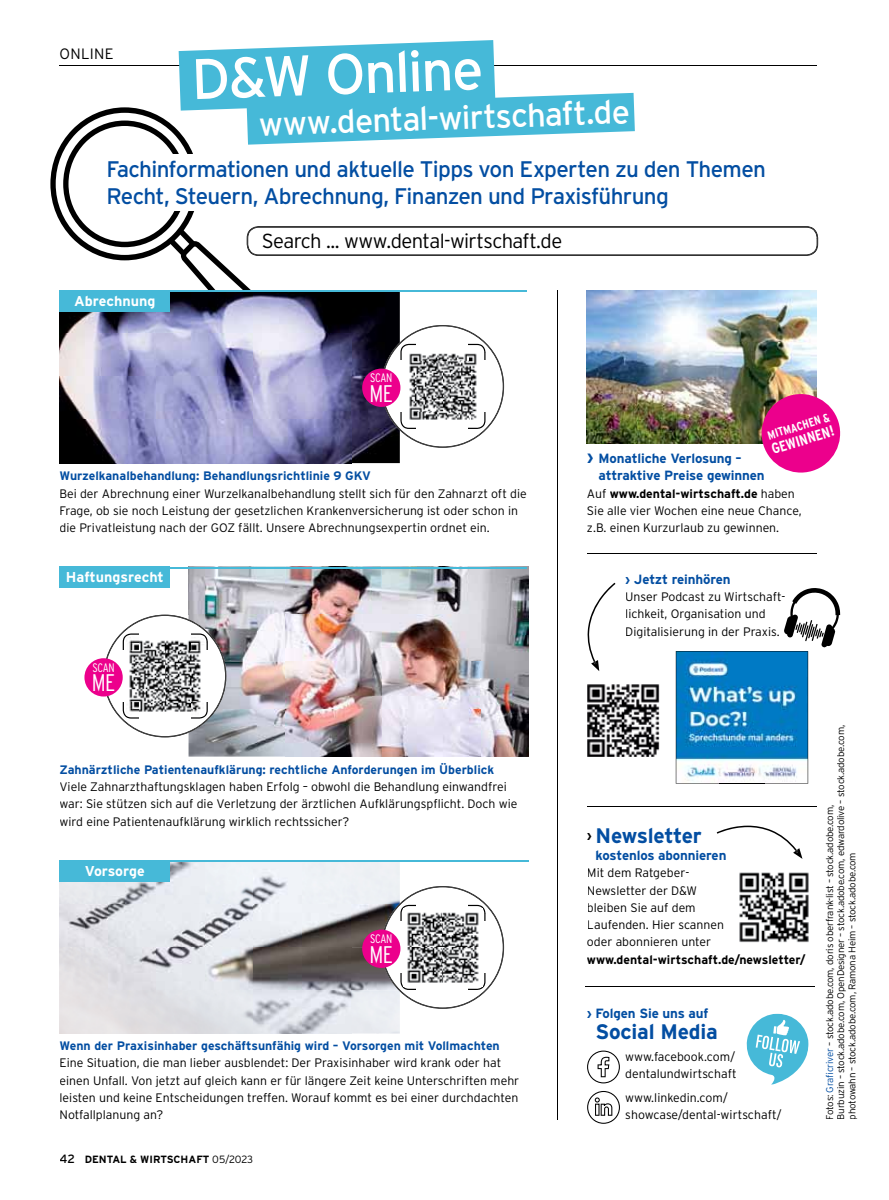
<style>
.page{position:relative;width:889px;height:1200px;background:#fff}
.page>*{position:absolute;margin:0;border:0;box-sizing:border-box;transform-origin:0 0}
.t1{font:57px "Interstate";color:#fff}
.t2{font:33px "Interstate";color:#fff}
.t3{font:300 condensed 24px "Interstate";color:#fff}
.t4{font:22.5px/27px "Interstate";letter-spacing:-.03em;color:#034ea2}
.t5{font:700 21px "Interstate";letter-spacing:-.01em;color:#034ea2}
.t6{font:300 20.25px "Interstate";letter-spacing:-.03em;color:#000}
.t7{font:700 condensed 15px "Interstate";color:#fff}
.t8{font:300 15px "Interstate";letter-spacing:.02em;color:#000}
.t9{font:700 14.25px "Interstate";color:#fff}
.t10{font:700 13.35px/17.2px "Interstate";letter-spacing:-.01em;color:#034ea2}
.t11{font:300 12.3px/17.2px "Interstate";color:#000}
.t12{font:700 12.3px "Interstate";color:#034ea2}
.t13{font:700 12.3px "Interstate";color:#000}
.t14{font:300 condensed 12.3px "Interstate";letter-spacing:-.02em;color:#fff}
.t15{font:700 condensed 12px "Interstate";color:#fff}
.t16{font:700 10.5px "Interstate";color:#000}
.t17{font:300 9.75px/11.2px "Interstate";letter-spacing:-.02em;color:#000}
.s1{font-weight:400;font-size:12px}
.s2{font-weight:300}
.s3{font-size:18px}
.s4{font-weight:700}
.s5{font-size:13.35px;color:#000}
.s6{color:#034ea2}
</style>
<div class="page">
<img style="left:60px;top:861px;width:340px;height:172px">
<img style="left:188px;top:568px;width:292px;height:93px">
<img style="left:480px;top:566px;width:49px;height:190px">
<img style="left:226px;top:661px;width:254px;height:48px">
<img style="left:188px;top:709px;width:292px;height:47px">
<div style="left:60px;top:566px;width:110px;height:22px;background:#46b9d8"></div>
<div style="left:60px;top:859px;width:110px;height:22px;background:#46b9d8"></div>
<img style="left:587px;top:684px;width:72px;height:72px">
<img style="left:739px;top:872px;width:70px;height:70px">
<hr style="left:557px;top:290px;width:1px;height:829px;background:#000">
<img style="left:381px;top:903px;width:1px;height:88px">
<svg style="left:382px;top:885px;width:122px;height:123px"></svg>
<div style="left:417px;top:902px;width:51px;height:89px;background:#fff"></div>
<div style="left:398px;top:921px;width:89px;height:51px;background:#fff"></div>
<img style="left:403px;top:907px;width:79px;height:79px">
<div style="left:362px;top:929px;width:38px;height:38px;background:#ec008c;border-radius:50%"></div>
<svg style="left:104px;top:614px;width:122px;height:123px"></svg>
<div style="left:84px;top:658px;width:39px;height:38px;background:#ec008c;border-radius:50%"></div>
<hr style="left:61px;top:859px;width:468px;height:2px;background:#46b9d8">
<hr style="left:60px;top:566px;width:467px;height:2px;background:#46b9d8">
<hr style="left:587px;top:553px;width:229px;height:1px;background:#000">
<hr style="left:585px;top:985px;width:230px;height:1px;background:#000">
<hr style="left:587px;top:806px;width:229px;height:1px;background:#000">
<img style="left:720px;top:783px;width:44px;height:1px">
<img style="left:50px;top:40px;width:791px;height:433px">
<div style="left:263px;top:233px;width:298px;height:15px;background:#fff"></div>
<svg style="left:587px;top:582px;width:28px;height:89px"></svg>
<svg style="left:676px;top:588px;width:164px;height:195px"></svg>
<svg style="left:587px;top:1050px;width:33px;height:33px"></svg>
<svg style="left:587px;top:1091px;width:33px;height:32px"></svg>
<svg style="left:716px;top:825px;width:86px;height:33px"></svg>
<svg style="left:746px;top:1013px;width:63px;height:71px"></svg>
<p class="t8" style="left:60px;top:45px;width:56px">ONLINE</p>
<h1 class="t1" style="left:190px;top:47px;width:294px;rotate:-2deg">D&amp;W Online</h1>
<h2 class="t2" style="left:258px;top:106px;width:373px;rotate:-2deg">www.dental-wirtschaft.de</h2>
<h3 class="t4" style="left:106px;top:156px;width:661px">Fachinformationen und aktuelle Tipps von Experten zu den Themen<br>Recht, Steuern, Abrechnung, Finanzen und Praxisführung</h3>
<p class="t9" style="left:74px;top:293px;width:83px">Abrechnung</p>
<h3 class="t6" style="left:262px;top:229px;width:302px">Search ... www.dental-wirtschaft.de</h3>
<p class="t14" style="left:370px;top:371px;width:24px">SCAN</p>
<h3 class="t3" style="left:369px;top:379px;width:25px">ME</h3>
<p class="t12" style="left:60px;top:469px;width:313px">Wurzelkanalbehandlung: Behandlungsrichtlinie 9 GKV</p>
<p class="t11" style="left:60px;top:484px;width:469px">Bei der Abrechnung einer Wurzelkanalbehandlung stellt sich für den Zahnarzt oft die<br>Frage, ob sie noch Leistung der gesetzlichen Krankenversicherung ist oder schon in die Privatleistung nach der GOZ fällt. Unsere Abrechnungsexpertin ordnet ein.</p>
<p class="t9" style="left:66px;top:569px;width:100px">Haftungsrecht</p>
<p class="t14" style="left:92px;top:660px;width:24px">SCAN</p>
<h3 class="t3" style="left:92px;top:669px;width:25px">ME</h3>
<p class="t12" style="left:60px;top:762px;width:436px">Zahnärztliche Patientenaufklärung: rechtliche Anforderungen im Überblick</p>
<p class="t11" style="left:60px;top:777px;width:459px">Viele Zahnarzthaftungsklagen haben Erfolg – obwohl die Behandlung einwandfrei war: Sie stützen sich auf die Verletzung der ärztlichen Aufklärungspflicht. Doch wie wird eine Patientenaufklärung wirklich rechtssicher?</p>
<p class="t9" style="left:85px;top:862px;width:61px">Vorsorge</p>
<p class="t14" style="left:370px;top:931px;width:24px">SCAN</p>
<h3 class="t3" style="left:369px;top:940px;width:25px">ME</h3>
<p class="t12" style="left:60px;top:1038px;width:442px">Wenn der Praxisinhaber geschäftsunfähig wird – Vorsorgen mit Vollmachten</p>
<p class="t11" style="left:60px;top:1053px;width:461px">Eine Situation, die man lieber ausblendet: Der Praxisinhaber wird krank oder hat einen Unfall. Von jetzt auf gleich kann er für längere Zeit keine Unterschriften mehr leisten und keine Entscheidungen treffen. Worauf kommt es bei einer durchdachten Notfallplanung an?</p>
<p class="t16" style="left:60px;top:1152px;width:195px"><span class="s1">42</span> DENTAL &amp; WIRTSCHAFT <span class="s2">05 / 2023</span></p>
<p class="t15" style="left:766px;top:429px;width:66px;rotate:-17deg">MITMACHEN &amp;</p>
<p class="t7" style="left:769px;top:441px;width:66px;rotate:-17deg">GEWINNEN!</p>
<p class="t10" style="left:598px;top:449px;width:168px;text-indent:-12px"><span class="s3">›</span> Monatliche Verlosung – attraktive Preise gewinnen</p>
<p class="t11" style="left:587px;top:484px;width:216px">Auf <span class="s4">www.dental-wirtschaft.de</span> haben<br>Sie alle vier Wochen eine neue Chance, z.B. einen Kurzurlaub zu gewinnen.</p>
<p class="t10" style="left:625px;top:570px;width:107px">› Jetzt reinhören</p>
<p class="t11" style="left:625px;top:588px;width:162px">Unser Podcast zu Wirtschaft&shy;lichkeit, Organisation und<br>Digitalisierung in der Praxis.</p>
<h3 class="t5" style="left:587px;top:823px;width:116px"><span class="s5">›</span> Newsletter</h3>
<p class="t10" style="left:595px;top:846px;width:132px">kostenlos abonnieren</p>
<p class="t11" style="left:587px;top:864px;width:139px">Mit dem Ratgeber-<br>Newsletter der D&amp;W bleiben Sie auf dem<br>Laufenden. Hier scannen oder abonnieren unter</p>
<p class="t13" style="left:587px;top:952px;width:220px">www.dental-wirtschaft.de/newsletter/</p>
<p class="t10" style="left:587px;top:1003px;width:123px">› Folgen Sie uns auf</p>
<h3 class="t5" style="left:595px;top:1019px;width:124px">Social Media</h3>
<p class="t11" style="left:625px;top:1047px;width:113px">www.facebook.com/ dentalundwirtschaft</p>
<p class="t11" style="left:625px;top:1088px;width:158px">www.linkedin.com/ showcase/dental-wirtschaft/</p>
<p class="t17" style="left:824px;top:1119px;width:396px;rotate:-90deg">Fotos: <span class="s6">Graficriver</span> – stock.adobe.com, doris oberfrank-list – stock.adobe.com,<br>Burbuzin – stock.adobe.com, OpenDesigner – stock.adobe.com, edwardolive – stock.adobe.com, photowahn – stock.adobe.com, Ramona Heim – stock.adobe.com</p>
</div>
